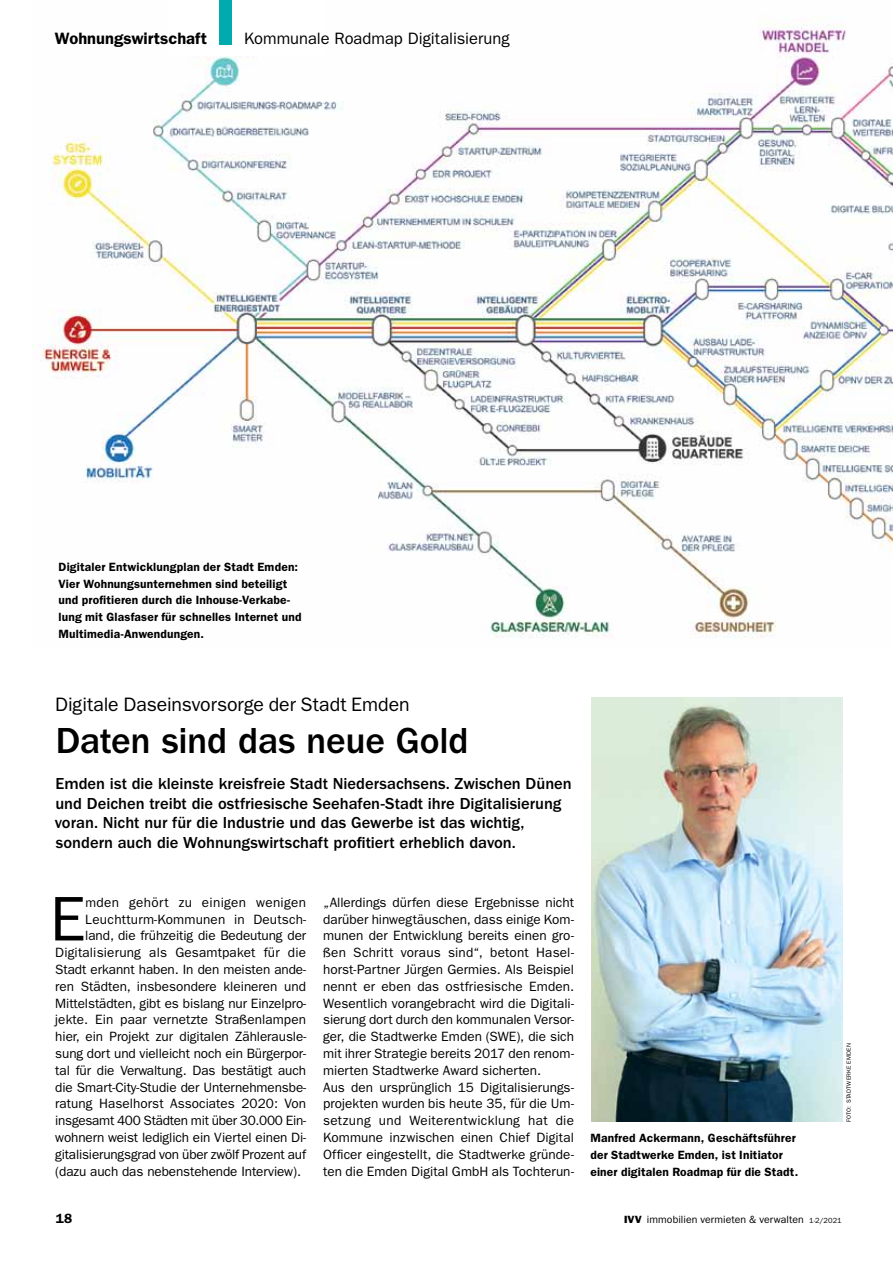
<style>
.page{position:relative;width:893px;height:1263px;background:#fff}
.page>*{position:absolute;margin:0;border:0;box-sizing:border-box;transform-origin:0 0}
.t1{font:63.3px "ITC Franklin Gothic Std";color:#000}
.t2{font:500 37.5px "ITC Franklin Gothic Std";letter-spacing:-.01em;color:#000}
.t3{font:19.5px "ITC Franklin Gothic Std";letter-spacing:-.005em;color:#000}
.t4{font:500 16.5px/19.5px "ITC Franklin Gothic Std";color:#000}
.t5{font:16.5px "ITC Franklin Gothic Std";color:#000}
.t6{font:600 16.5px "ITC Franklin Gothic Std";color:#000}
.t7{font:13.5px/16.8px "ITC Franklin Gothic Std";color:#000}
.t8{font:13.5px "ITC Franklin Gothic Std";letter-spacing:-.02em;color:#000}
.t9{font:13.5px "ITC Franklin Gothic Std";letter-spacing:.025em;color:#000}
.t10{font:600 13.5px "ITC Franklin Gothic Std";color:#000}
.t11{font:600 12px/16.8px "ITC Franklin Gothic Std";letter-spacing:.015em;color:#000}
.t12{font:10.5px "ITC Franklin Gothic Std";letter-spacing:.005em;color:#000}
.t13{font:6px "ITC Franklin Gothic Std";letter-spacing:.025em;color:#000}
.s1{font-size:13.05px}
.s2{font-family:"ITC Franklin Gothic Std Hvy"}
.s3{font-size:7.5px}
</style>
<div class="page">
<img style="left:33px;top:24px;width:860px;height:614px">
<img style="left:591px;top:697px;width:252px;height:425px">
<div style="left:168px;top:0;width:155px;height:55px;background:#fff"></div>
<p class="t6" style="left:55px;top:29px;width:154px">Wohnungswirtschaft</p>
<p class="t5" style="left:244px;top:29px;width:267px">Kommunale Roadmap Digitalisierung</p>
<p class="t11" style="left:59px;top:558px;width:244px">Digitaler Entwicklungplan der Stadt Emden:<br>Vier Wohnungsunternehmen sind beteiligt und profitieren durch die Inhouse-Verkabe&shy;lung mit Glasfaser für schnelles Internet und Multimedia-Anwendungen.</p>
<h3 class="t3" style="left:55px;top:693px;width:356px">Digitale Daseinsvorsorge der Stadt Emden</h3>
<h2 class="t2" style="left:56px;top:719px;width:414px">Daten sind das neue Gold</h2>
<p class="t4" style="left:55px;top:774px;width:518px">Emden ist die kleinste kreisfreie Stadt Niedersachsens. Zwischen Dünen und Deichen treibt die ostfriesische Seehafen-Stadt ihre Digitalisierung voran. Nicht nur für die Industrie und das Gewerbe ist das wichtig, sondern auch die Wohnungswirtschaft profitiert erheblich davon.</p>
<h1 class="t1" style="left:50px;top:882px;width:37px">E</h1>
<p class="t9" style="left:85px;top:894px;width:222px"><span class="s1">m</span>den gehört zu einigen wenigen</p>
<p class="t7" style="left:85px;top:911px;width:222px">Leuchtturm-Kommunen in Deutsch-</p>
<p class="t7" style="left:85px;top:927px;width:222px">land, die frühzeitig die Bedeutung der</p>
<p class="t7" style="left:55px;top:944px;width:252px">Digitalisierung als Gesamtpaket für die</p>
<p class="t7" style="left:55px;top:961px;width:252px">Stadt erkannt haben. In den meisten ande-</p>
<p class="t7" style="left:55px;top:978px;width:252px">ren Städten, insbesondere kleineren und</p>
<p class="t7" style="left:55px;top:995px;width:252px">Mittelstädten, gibt es bislang nur Einzelpro-</p>
<p class="t7" style="left:55px;top:1011px;width:252px">jekte. Ein paar vernetzte Straßenlampen</p>
<p class="t7" style="left:55px;top:1028px;width:253px">hier, ein Projekt zur digitalen Zählerausle-</p>
<p class="t7" style="left:55px;top:1045px;width:252px">sung dort und vielleicht noch ein Bürgerpor-</p>
<p class="t7" style="left:55px;top:1062px;width:252px">tal für die Verwaltung. Das bestätigt auch</p>
<p class="t7" style="left:55px;top:1079px;width:252px">die Smart-City-Studie der Unternehmensbe-</p>
<p class="t7" style="left:55px;top:1095px;width:252px">ratung Haselhorst Associates 2020: Von</p>
<p class="t8" style="left:55px;top:1113px;width:252px">insgesamt 400 Städten mit über 30.000 Ein-</p>
<p class="t7" style="left:55px;top:1129px;width:252px">wohnern weist lediglich ein Viertel einen Di-</p>
<p class="t7" style="left:55px;top:1146px;width:252px">gitalisierungsgrad von über zwölf Prozent auf</p>
<p class="t7" style="left:55px;top:1163px;width:247px">(dazu auch das nebenstehende Interview).</p>
<p class="t7" style="left:323px;top:894px;width:252px">„Allerdings dürfen diese Ergebnisse nicht darüber hinwegtäuschen, dass einige Kom&shy;munen der Entwicklung bereits einen gro&shy;ßen Schritt voraus sind“, betont Hasel&shy;horst-Partner Jürgen Germies. Als Beispiel nennt er eben das ostfriesische Emden.<br>Wesentlich vorangebracht wird die Digitali&shy;sierung dort durch den kommunalen Versor&shy;ger, die Stadtwerke Emden (SWE), die sich mit ihrer Strategie bereits 2017 den renom&shy;mierten Stadtwerke Award sicherten.<br>Aus den ursprünglich 15 Digitalisierungs&shy;projekten wurden bis heute 35, für die Um&shy;setzung und Weiterentwicklung hat die Kommune inzwischen einen Chief Digital Officer eingestellt, die Stadtwerke gründe&shy;ten die Emden Digital GmbH als Tochterun-</p>
<p class="t11" style="left:590px;top:1129px;width:209px">Manfred Ackermann, Geschäftsführer der Stadtwerke Emden, ist Initiator einer digitalen Roadmap für die Stadt.</p>
<p class="t13" style="left:845px;top:1122px;width:80px;rotate:-90deg">FOTO: Stadtwerke Emden</p>
<p class="t10" style="left:56px;top:1211px;width:18px">18</p>
<p class="t12" style="left:624px;top:1214px;width:219px"><span class="s2">IVV</span> immobilien vermieten &amp; verwalten <span class="s3">1-2/2021</span></p>
</div>
